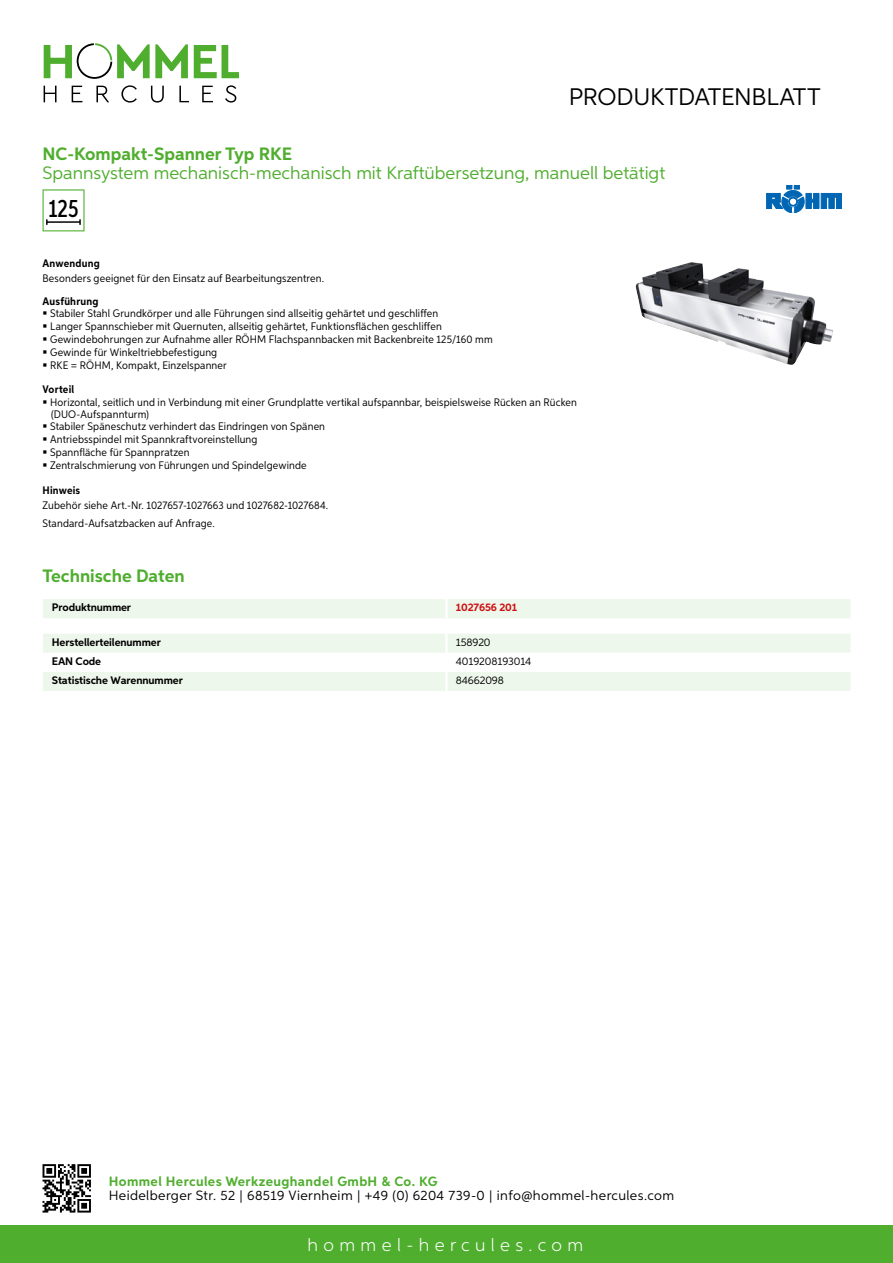
<style>
.page{position:relative;width:893px;height:1263px;background:#fff}
.page>*{position:absolute;margin:0;border:0;box-sizing:border-box;transform-origin:0 0}
.t1{font:500 25.2px "Aspira XX Nar";color:#000}
.t2{font:24px "Aspira";letter-spacing:-.01em;color:#000}
.t3{font:18px "Aspira";color:#50ae2f}
.t4{font:700 18px "Aspira";color:#50ae2f}
.t5{font:300 18px "Aspira";letter-spacing:.3em;color:#fff}
.t6{font:13.5px "Aspira";letter-spacing:.03em;color:#000}
.t7{font:700 13.5px "Aspira";letter-spacing:.03em;color:#50ae2f}
.t8{font:10.95px/12.6px "Aspira Nar";letter-spacing:.015em;color:#000}
.t9{font:700 10.95px "Aspira";letter-spacing:-.01em;color:#000}
.t10{font:700 10.95px "Aspira Nar";letter-spacing:.02em;color:#000}
.t11{font:10.95px "Aspira";letter-spacing:-.01em;color:#000}
.t12{font:700 10.95px "Aspira";letter-spacing:-.01em;color:#cd1013}
</style>
<div class="page">
<div style="left:0;top:1226px;width:893px;height:37px;background:#50ae2f"></div>
<svg style="left:43px;top:1164px;width:48px;height:48px"></svg>
<svg style="left:194px;top:45px;width:45px;height:33px"></svg>
<svg style="left:44px;top:43px;width:144px;height:36px"></svg>
<svg style="left:44px;top:86px;width:13px;height:16px"></svg>
<svg style="left:72px;top:86px;width:10px;height:16px"></svg>
<svg style="left:96px;top:86px;width:13px;height:16px"></svg>
<svg style="left:121px;top:85px;width:16px;height:18px"></svg>
<svg style="left:151px;top:86px;width:13px;height:17px"></svg>
<svg style="left:179px;top:86px;width:10px;height:16px"></svg>
<svg style="left:202px;top:86px;width:11px;height:16px"></svg>
<svg style="left:225px;top:85px;width:11px;height:18px"></svg>
<div style="left:43px;top:599px;width:807px;height:19px;background:#eef7eb"></div>
<hr style="left:445px;top:599px;width:3px;height:19px;background:#fff">
<svg style="left:43px;top:634px;width:807px;height:57px"></svg>
<hr style="left:445px;top:672px;width:3px;height:19px;background:#fff">
<svg style="left:43px;top:189px;width:42px;height:42px"></svg>
<img style="left:635px;top:262px;width:198px;height:103px">
<svg style="left:766px;top:185px;width:76px;height:28px"></svg>
<h2 class="t2" style="left:569px;top:82px;width:253px">Produktdatenblatt</h2>
<h3 class="t4" style="left:43px;top:142px;width:251px">NC-Kompakt-Spanner Typ RKE</h3>
<h3 class="t3" style="left:43px;top:162px;width:624px">Spannsystem mechanisch-mechanisch mit Kraftübersetzung, manuell betätigt</h3>
<h1 class="t1" style="left:49px;top:193px;width:31px">125</h1>
<p class="t10" style="left:43px;top:257px;width:59px">Anwendung</p>
<p class="t8" style="left:43px;top:272px;width:283px">Besonders geeignet für den Einsatz auf Bearbeitungszentren.</p>
<p class="t10" style="left:43px;top:294px;width:58px">Ausführung</p>
<p class="t8" style="left:50px;top:307px;width:444px">Stabiler Stahl Grundkörper und alle Führungen sind allseitig gehärtet und geschliffen<br>Langer Spannschieber mit Quernuten, allseitig gehärtet, Funktionsflächen geschliffen Gewindebohrungen zur Aufnahme aller RÖHM Flachspannbacken mit Backenbreite 125/160 mm Gewinde für Winkeltriebbefestigung<br>RKE = RÖHM, Kompakt, Einzelspanner</p>
<p class="t10" style="left:43px;top:382px;width:33px">Vorteil</p>
<p class="t8" style="left:50px;top:395px;width:528px">Horizontal, seitlich und in Verbindung mit einer Grundplatte vertikal aufspannbar, beispielsweise Rücken an Rücken (DUO-Aufspannturm)<br>Stabiler Späneschutz verhindert das Eindringen von Spänen<br>Antriebsspindel mit Spannkraftvoreinstellung<br>Spannfläche für Spannpratzen<br>Zentralschmierung von Führungen und Spindelgewinde</p>
<p class="t10" style="left:43px;top:483px;width:39px">Hinweis</p>
<p class="t8" style="left:43px;top:496px;width:287px;line-height:17.5px">Zubehör siehe Art.-Nr. 1027657-1027663 und 1027682-1027684.<br>Standard-Aufsatzbacken auf Anfrage.</p>
<h3 class="t4" style="left:43px;top:565px;width:144px">Technische Daten</h3>
<p class="t9" style="left:52px;top:601px;width:81px">Produktnummer</p>
<p class="t12" style="left:456px;top:601px;width:63px">1027656 201</p>
<p class="t9" style="left:52px;top:635px;width:111px">Herstellerteilenummer</p>
<p class="t11" style="left:456px;top:635px;width:36px">158920</p>
<p class="t9" style="left:52px;top:654px;width:51px">EAN Code</p>
<p class="t11" style="left:456px;top:654px;width:77px">4019208193014</p>
<p class="t9" style="left:52px;top:673px;width:132px">Statistische Warennummer</p>
<p class="t11" style="left:456px;top:673px;width:50px">84662098</p>
<p class="t7" style="left:109px;top:1172px;width:330px">Hommel Hercules Werkzeughandel GmbH &amp; Co. KG</p>
<p class="t6" style="left:109px;top:1187px;width:567px">Heidelberger Str. 52 | 68519 Viernheim | +49 (0) 6204 739-0 | info@hommel-hercules.com</p>
<h3 class="t5" style="left:307px;top:1234px;width:277px">hommel-hercules.com</h3>
</div>
